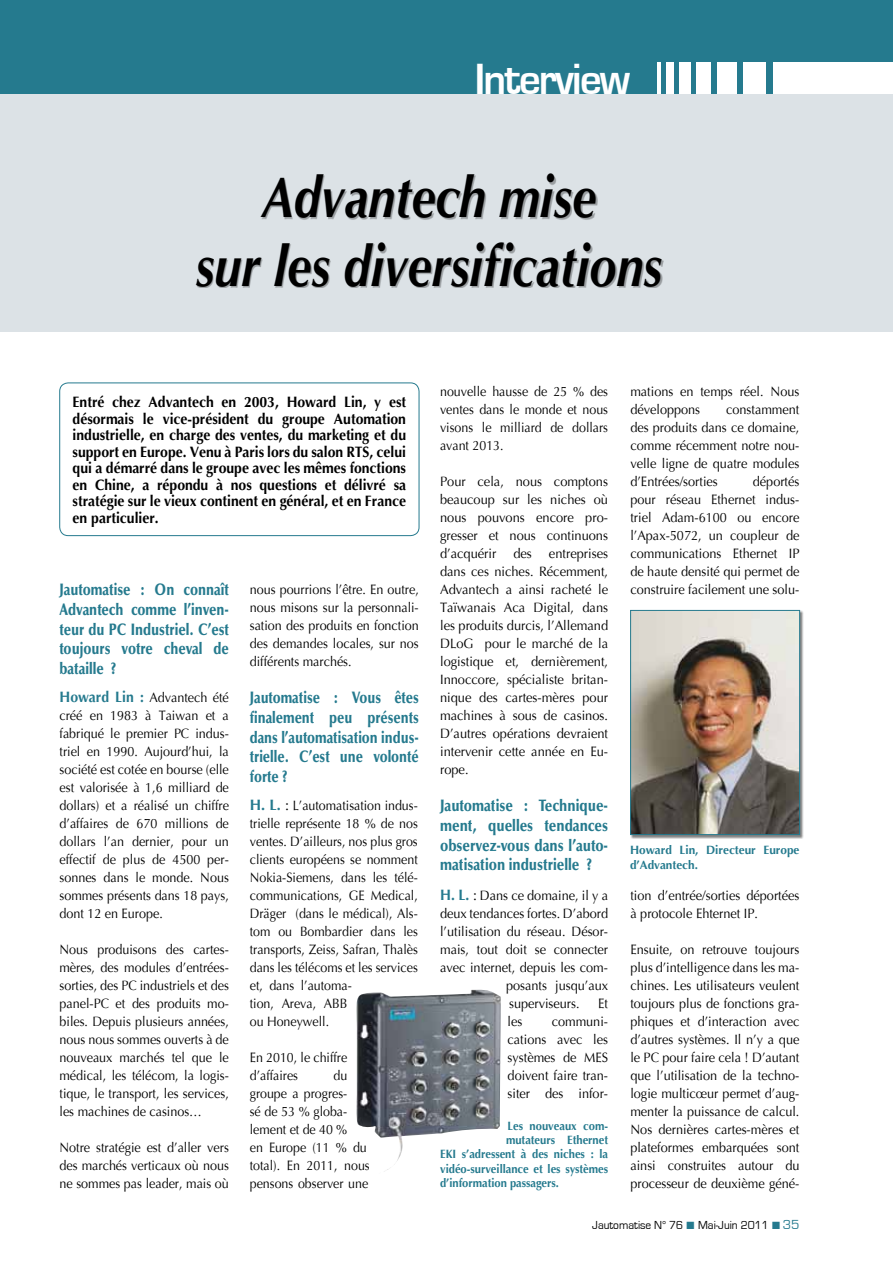
<style>
.page{position:relative;width:893px;height:1263px;background:#fff}
.page>*{position:absolute;margin:0;border:0;box-sizing:border-box;transform-origin:0 0}
.t1{font:italic 700 57px/68.4px "Optima";color:#000;text-align:center;scale:.85 1}
.t2{font:700 45px "Eurostile";letter-spacing:-.04em;color:#fff;scale:.95 1}
.t3{font:900 16.5px/19.8px "Optima";color:#257a8e;text-align:justify;scale:.8 1}
.t4{font:900 16.5px/19.8px "Optima";color:#257a8e;text-align:justify;scale:.79 1}
.t5{font:900 16.5px/19.8px "Optima";color:#257a8e;text-align:justify;scale:.82 1}
.t6{font:700 15px/16.5px "Optima";color:#000;text-align:justify;scale:.93 1}
.t7{font:13.5px/18px "Optima";color:#000;text-align:justify;scale:.94 1}
.t8{font:13.5px/18px "Optima";color:#000;text-align:justify;scale:.93 1}
.t9{font:13.5px/18px "Optima";color:#000;scale:.92 1}
.t10{font:13.5px/18px "Optima";color:#000;text-align:justify;scale:.95 1}
.t11{font:700 12px "Optima";color:#257a8e;scale:.93 1}
.t12{font:700 12px/14.4px "Optima";color:#257a8e}
.t13{font:12px "Eurostile";color:#000;scale:.95 1}
.s1{font-weight:700;font-size:15px;color:#257a8e}
.s2{font-size:15px}
.s3{color:#257a8e}
.s4{font-size:13.5px;color:#257a8e}
</style>
<div class="page">
<div style="left:0;top:94px;width:893px;height:238px;background:#dce2e6"></div>
<div style="left:0;top:0;width:893px;height:94px;background:#257a8e"></div>
<div style="left:773px;top:62px;width:120px;height:32px;background:#fff"></div>
<div style="left:744px;top:62px;width:22px;height:32px;background:#fff"></div>
<div style="left:718px;top:62px;width:19px;height:32px;background:#fff"></div>
<div style="left:696px;top:62px;width:15px;height:32px;background:#fff"></div>
<div style="left:679px;top:62px;width:11px;height:32px;background:#fff"></div>
<div style="left:666px;top:62px;width:7px;height:32px;background:#fff"></div>
<hr style="left:658px;top:62px;width:3px;height:32px;background:#fff">
<div style="left:60px;top:383px;width:359px;height:153px;border:1px solid #257a8e;border-radius:9px"></div>
<div style="left:197px;top:175px;width:466px;height:113px;background:#000;opacity:.3"></div>
<div style="left:630px;top:610px;width:174px;height:229px;background:#000;opacity:.5"></div>
<img style="left:632px;top:612px;width:166px;height:221px">
<div style="left:630px;top:610px;width:170px;height:225px;border:1px solid #257a8e"></div>
<img style="left:356px;top:990px;width:145px;height:182px">
<h2 class="t2" style="left:475px;top:55px;width:165px">Interview</h2>
<h1 class="t1" style="left:196px;top:164px;width:551px">Advantech mise<br>sur les diversifications</h1>
<p class="t6" style="left:73px;top:394px;width:360px">Entré chez Advantech en 2003, Howard Lin, y est désormais le vice-président du groupe Automation industrielle, en charge des ventes, du marketing et du support en Europe. Venu à Paris lors du salon RTS, celui qui a démarré dans le groupe avec les mêmes fonctions en Chine, a répondu à nos questions et délivré sa stratégie sur le vieux continent en général, et en France en particulier.</p>
<p class="t3" style="left:60px;top:580px;width:213px">Jautomatise : On connaît Advantech comme l’inven&shy;teur du PC Industriel. C’est toujours votre cheval de bataille ?</p>
<p class="t8" style="left:60px;top:689px;width:184px"><span class="s1">Howard Lin :</span> Advantech été créé en 1983 à Taiwan et a fabriqué le premier PC indus&shy;triel en 1990. Aujourd’hui, la société est cotée en bourse (elle est valorisée à 1,6 milliard de dollars) et a réalisé un chiffre d’affaires de 670 millions de dollars l’an dernier, pour un effectif de plus de 4500 per&shy;sonnes dans le monde. Nous sommes présents dans 18 pays, dont 12 en Europe.</p>
<p class="t8" style="left:60px;top:941px;width:184px">Nous produisons des cartes&shy;mères, des modules d’entrées&shy;sorties, des PC industriels et des panel-PC et des produits mo&shy;biles. Depuis plusieurs années, nous nous sommes ouverts à de nouveaux marchés tel que le médical, les télécom, la logis&shy;tique, le transport, les services, les machines de casinos…</p>
<p class="t8" style="left:60px;top:1139px;width:184px">Notre stratégie est d’aller vers des marchés verticaux où nous ne sommes pas leader, mais où</p>
<p class="t8" style="left:250px;top:581px;width:183px">nous pourrions l’être. En outre, nous misons sur la personnali&shy;sation des produits en fonction des demandes locales, sur nos différents marchés.</p>
<p class="t4" style="left:250px;top:688px;width:215px">Jautomatise : Vous êtes finalement peu présents dans l’automatisation indus&shy;trielle. C’est une volonté forte ?</p>
<p class="t9" style="left:250px;top:797px;width:184px"><span class="s1">H. L.</span> <span class="s2">:</span> L’automatisation indus&shy;trielle représente 18 % de nos ventes. D’ailleurs, nos plus gros clients européens se nomment<br>Nokia-Siemens, dans les télé&shy;communications, GE Medical,<br>Dräger (dans le médical), Als&shy;tom ou Bombardier dans les transports, Zeiss, Safran, Thalès dans les télécoms et les services et, dans l’automa-<br>tion, Areva, ABB<br>ou Honeywell.</p>
<p class="t9" style="left:250px;top:1049px;width:107px">En 2010, le chiffre d’affaires</p>
<p class="t9" style="left:250px;top:1067px;width:132px;text-indent:84px">du groupe a progres-<br>sé de 53 % globa&shy;lement et de 40 %<br>en Europe (11 % du total). En 2011, nous pensons observer une</p>
<p class="t9" style="left:440px;top:383px;width:184px;text-align:justify">nouvelle hausse de 25 % des ventes dans le monde et nous visons le milliard de dollars avant 2013.</p>
<p class="t10" style="left:440px;top:473px;width:178px">Pour cela, nous comptons beaucoup sur les niches où nous pouvons encore pro&shy;gresser et nous continuons d’acquérir</p>
<p class="t10" style="left:513px;top:545px;width:21px">des</p>
<p class="t10" style="left:440px;top:545px;width:178px;text-indent:109px">entreprises dans ces niches. Récemment, Advantech a ainsi racheté le Taïwanais Aca Digital, dans les produits durcis, l’Allemand DLoG pour le marché de la logistique et, dernièrement, Innoccore, spécialiste britan&shy;nique des cartes-mères pour machines à sous de casinos.<br>D’autres opérations devraient intervenir cette année en Eu&shy;rope.</p>
<p class="t5" style="left:440px;top:796px;width:206px">Jautomatise : Technique&shy;ment, quelles tendances observez-vous dans l’auto&shy;matisation industrielle ?</p>
<p class="t7" style="left:440px;top:887px;width:180px"><span class="s1">H. L.</span> <span class="s2">:</span> Dans ce domaine, il y a</p>
<p class="t7" style="left:440px;top:905px;width:180px">deux tendances fortes. D’abord</p>
<p class="t7" style="left:440px;top:923px;width:180px">l’utilisation du réseau. Désor-</p>
<p class="t7" style="left:440px;top:941px;width:180px">mais, tout doit se connecter</p>
<p class="t7" style="left:440px;top:959px;width:180px">avec internet, depuis les com-</p>
<p class="t7" style="left:506px;top:977px;width:110px">posants jusqu’aux</p>
<p class="t7" style="left:509px;top:995px;width:77px">superviseurs.</p>
<p class="t7" style="left:598px;top:995px;width:12px">Et</p>
<p class="t7" style="left:508px;top:1013px;width:17px">les</p>
<p class="t7" style="left:508px;top:1013px;width:108px;text-indent:44px">communi&shy;cations avec les systèmes de MES doivent faire tran&shy;siter des infor-</p>
<p class="t11" style="left:508px;top:1119px;width:110px">Les nouveaux com-</p>
<p class="t11" style="left:506px;top:1133px;width:111px">mutateurs Ethernet</p>
<p class="t11" style="left:440px;top:1147px;width:182px">EKI s’adressent à des niches : la</p>
<p class="t11" style="left:440px;top:1162px;width:182px">vidéo-surveillance et les systèmes</p>
<p class="t11" style="left:440px;top:1176px;width:129px">d’information passagers.</p>
<p class="t7" style="left:630px;top:383px;width:181px">mations en temps réel. Nous développons</p>
<p class="t7" style="left:630px;top:401px;width:181px;text-indent:96px">constamment des produits dans ce domaine, comme récemment notre nou&shy;velle ligne de quatre modules d’Entrées/sorties</p>
<p class="t7" style="left:630px;top:473px;width:181px;text-indent:122px">déportés pour réseau Ethernet indus&shy;triel Adam-6100 ou encore l’Apax-5072, un coupleur de communications Ethernet IP de haute densité qui permet de construire facilement une solu-</p>
<p class="t12" style="left:630px;top:843px;width:171px">Howard Lin, Directeur Europe d’Advantech.</p>
<p class="t7" style="left:630px;top:887px;width:181px">tion d’entrée/sorties déportées à protocole Ehternet IP.</p>
<p class="t7" style="left:630px;top:941px;width:181px">Ensuite, on retrouve toujours plus d’intelligence dans les ma&shy;chines. Les utilisateurs veulent toujours plus de fonctions gra&shy;phiques et d’interaction avec d’autres systèmes. Il n’y a que le PC pour faire cela ! D’autant que l’utilisation de la techno&shy;logie multicœur permet d’aug&shy;menter la puissance de calcul.<br>Nos dernières cartes-mères et plateformes embarquées sont ainsi construites autour du processeur de deuxième géné-</p>
<p class="t13" style="left:592px;top:1218px;width:220px">Jautomatise N° 76 <span class="s3">■</span> Mai-Juin 2011 <span class="s3">■</span> <span class="s4">35</span></p>
</div>
